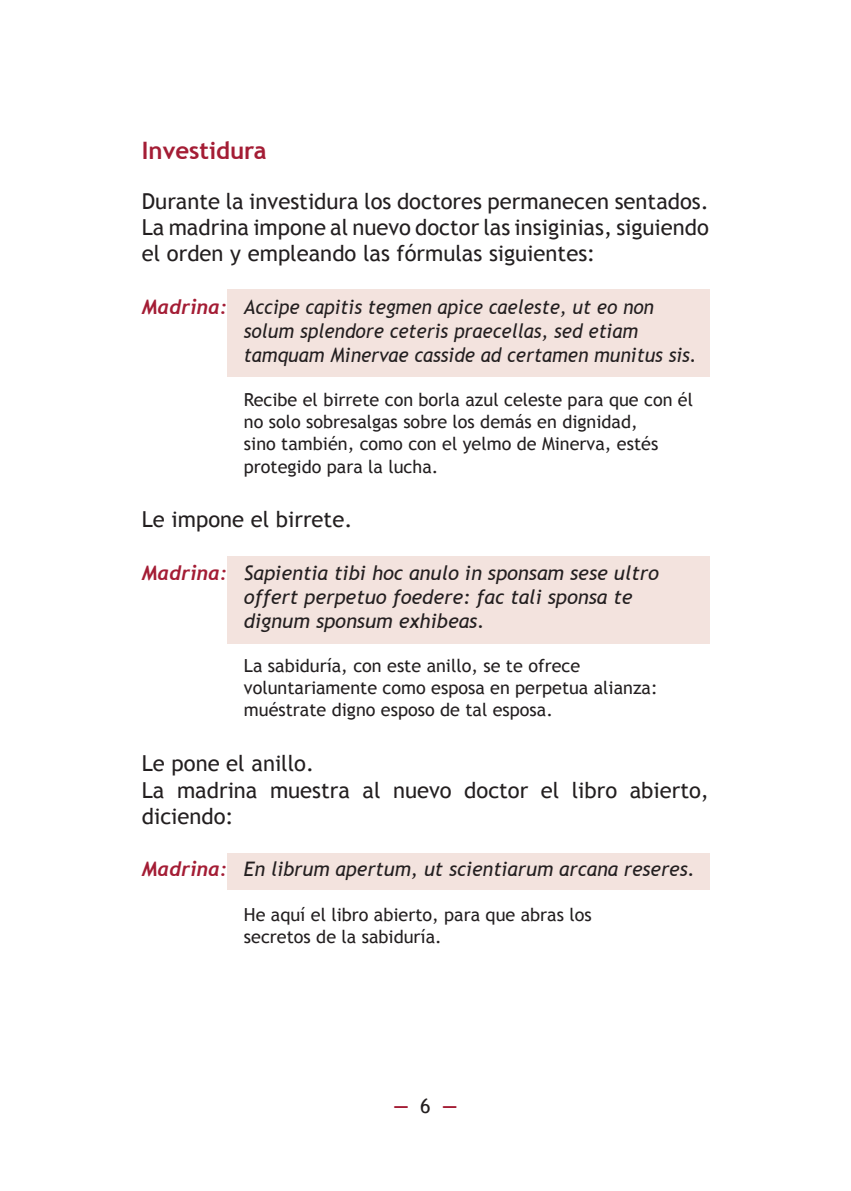
<style>
.page{position:relative;width:851px;height:1191px;background:#fff}
.page>*{position:absolute;margin:0;border:0;box-sizing:border-box;transform-origin:0 0}
.t1{font:700 24px "Trebuchet MS";color:#a41d35}
.t2{font:22px/26.4px "Trebuchet MS";color:#231f20;text-align:justify}
.t3{font:italic 20px/24px "Trebuchet MS";color:#231f20}
.t4{font:italic 20px/24px "Trebuchet MS";color:#231f20;scale:.95 1}
.t5{font:700 20px "Trebuchet MS";color:#a41d35}
.t6{font:18px/22px "Trebuchet MS";color:#231f20}
.s1{font-family:"Trebuchet";font-weight:700;color:#a41d35}
.s2{font-weight:400;color:#231f20}
</style>
<div class="page">
<div style="left:227px;top:853px;width:482px;height:37px;background:#f3e3de"></div>
<div style="left:227px;top:556px;width:482px;height:87px;background:#f3e3de"></div>
<div style="left:227px;top:289px;width:482px;height:88px;background:#f3e3de"></div>
<h1 class="t1" style="left:142px;top:137px;width:126px">Investidura</h1>
<p class="t2" style="left:142px;top:187px;width:568px">Durante la investidura los doctores permanecen sentados.<br>La madrina impone al nuevo doctor las insiginias, siguiendo el orden y empleando las fórmulas siguientes:</p>
<p class="t4" style="left:244px;top:294px;width:478px;text-indent:-102px"><span class="s1">Madrina:</span> Accipe capitis tegmen apice caeleste, ut eo non solum splendore ceteris praecellas, sed etiam tamquam Minervae casside ad certamen munitus sis.</p>
<p class="t6" style="left:244px;top:389px;width:450px">Recibe el birrete con borla azul celeste para que con él no solo sobresalgas sobre los demás en dignidad,<br>sino también, como con el yelmo de Minerva, estés protegido para la lucha.</p>
<p class="t2" style="left:142px;top:506px;width:212px">Le impone el birrete.</p>
<p class="t3" style="left:244px;top:560px;width:416px;text-indent:-102px"><span class="s1">Madrina:</span> Sapientia tibi hoc anulo in sponsam sese ultro offert perpetuo foedere: fac tali sponsa te dignum sponsum exhibeas.</p>
<p class="t6" style="left:244px;top:655px;width:415px">La sabiduría, con este anillo, se te ofrece voluntariamente como esposa en perpetua alianza: muéstrate digno esposo de tal esposa.</p>
<p class="t2" style="left:142px;top:750px;width:568px;text-align:left">Le pone el anillo.<br>La madrina muestra al nuevo doctor el libro abierto, diciendo:</p>
<p class="t3" style="left:142px;top:857px;width:554px"><span class="s1">Madrina:</span> En librum apertum, ut scientiarum arcana reseres.</p>
<p class="t6" style="left:244px;top:903px;width:349px">He aquí el libro abierto, para que abras los secretos de la sabiduría.</p>
<p class="t5" style="left:394px;top:1094px;width:65px">— <span class="s2">6</span> —</p>
</div>
